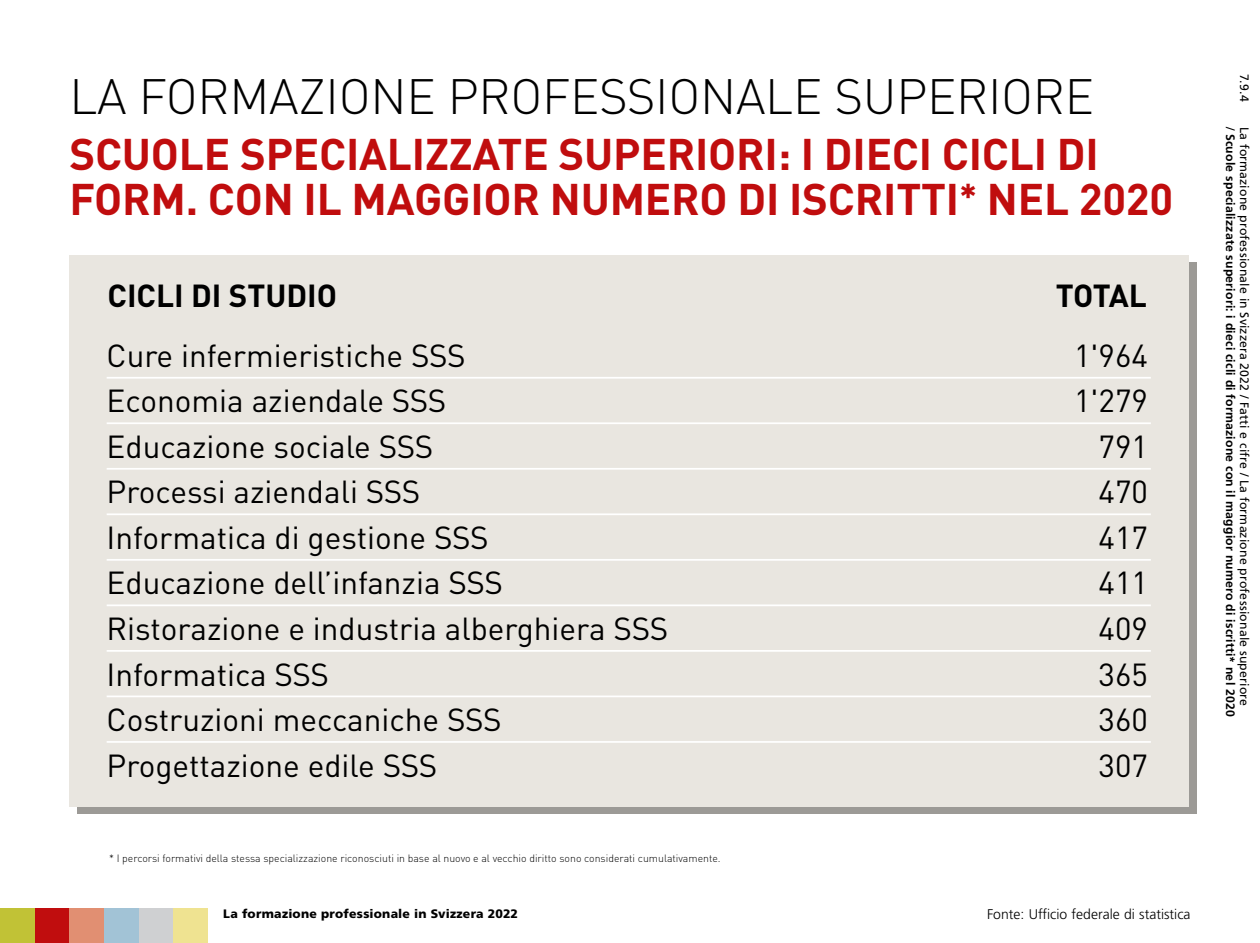
<style>
.page{position:relative;width:1260px;height:943px;background:#fff}
.page>*{position:absolute;margin:0;border:0;box-sizing:border-box;transform-origin:0 0}
.t1{font:300 49px "DIN";letter-spacing:-.005em;color:#000}
.t2{font:700 43.75px/45.5px "DIN";letter-spacing:-.005em;color:#c00d0e}
.t3{font:31.5px "DIN";color:#000}
.t4{font:700 31.5px "DIN";color:#000}
.t5{font:300 14px "Frutiger";color:#000}
.t6{font:12.25px "Frutiger";letter-spacing:.015em;color:#000}
.t7{font:700 12.25px "Frutiger";letter-spacing:.015em;color:#000}
.t8{font:900 12.25px "Frutiger";letter-spacing:.02em;color:#000}
.t9{font:300 10.5px "DIN";color:#000}
.s1{font-size:36.75px}
.s2{font-weight:400}
</style>
<div class="page">
<div style="left:0;top:908px;width:35px;height:35px;background:#c1c236"></div>
<div style="left:35px;top:908px;width:34px;height:35px;background:#c00d0e"></div>
<div style="left:69px;top:908px;width:35px;height:35px;background:#e18f72"></div>
<div style="left:104px;top:908px;width:35px;height:35px;background:#a2c3d6"></div>
<div style="left:139px;top:908px;width:35px;height:35px;background:#cfd0d2"></div>
<div style="left:174px;top:908px;width:34px;height:35px;background:#efe391"></div>
<div style="left:78px;top:262px;width:1119px;height:552px;background:#9c9a96"></div>
<div style="left:69px;top:255px;width:1120px;height:551px;background:#e9e6e0"></div>
<hr style="left:107px;top:377px;width:1044px;height:1px;background:#fff">
<hr style="left:107px;top:422px;width:1044px;height:2px;background:#fff">
<hr style="left:107px;top:468px;width:1044px;height:1px;background:#fff">
<hr style="left:107px;top:513px;width:1044px;height:2px;background:#fff">
<hr style="left:107px;top:559px;width:1044px;height:1px;background:#fff">
<hr style="left:107px;top:604px;width:1044px;height:2px;background:#fff">
<hr style="left:107px;top:650px;width:1044px;height:1px;background:#fff">
<hr style="left:107px;top:695px;width:1044px;height:2px;background:#fff">
<hr style="left:107px;top:741px;width:1044px;height:1px;background:#fff">
<h1 class="t1" style="left:69px;top:66px;width:1026px">LA FORMAZIONE PROFESSIONALE SUPERIORE</h1>
<h2 class="t2" style="left:69px;top:129px;width:1105px">SCUOLE SPECIALIZZATE SUPERIORI: I DIECI CICLI DI<br>FORM. CON IL MAGGIOR NUMERO DI ISCRITTI<span class="s1">*</span> NEL 2020</h2>
<p class="t4" style="left:108px;top:274px;width:231px">CICLI DI STUDIO</p>
<p class="t4" style="left:1056px;top:274px;width:93px">TOTAL</p>
<p class="t3" style="left:107px;top:336px;width:360px">Cure infermieristiche SSS</p>
<p class="t3" style="left:1074px;top:336px;width:75px">1'964</p>
<p class="t3" style="left:107px;top:381px;width:341px">Economia aziendale SSS</p>
<p class="t3" style="left:1074px;top:381px;width:75px">1'279</p>
<p class="t3" style="left:107px;top:427px;width:328px">Educazione sociale SSS</p>
<p class="t3" style="left:1099px;top:427px;width:51px">791</p>
<p class="t3" style="left:107px;top:472px;width:315px">Processi aziendali SSS</p>
<p class="t3" style="left:1099px;top:472px;width:51px">470</p>
<p class="t3" style="left:107px;top:518px;width:383px">Informatica di gestione SSS</p>
<p class="t3" style="left:1099px;top:518px;width:51px">417</p>
<p class="t3" style="left:107px;top:563px;width:398px">Educazione dell’infanzia SSS</p>
<p class="t3" style="left:1099px;top:563px;width:51px">411</p>
<p class="t3" style="left:107px;top:609px;width:563px">Ristorazione e industria alberghiera SSS</p>
<p class="t3" style="left:1099px;top:609px;width:51px">409</p>
<p class="t3" style="left:107px;top:654px;width:224px">Informatica SSS</p>
<p class="t3" style="left:1099px;top:654px;width:51px">365</p>
<p class="t3" style="left:107px;top:700px;width:396px">Costruzioni meccaniche SSS</p>
<p class="t3" style="left:1099px;top:700px;width:51px">360</p>
<p class="t3" style="left:107px;top:745px;width:332px">Progettazione edile SSS</p>
<p class="t3" style="left:1099px;top:745px;width:51px">307</p>
<p class="t9" style="left:109px;top:851px;width:613px">* I percorsi formativi della stessa specializzazione riconosciuti in base al nuovo e al vecchio diritto sono considerati cumulativamente.</p>
<p class="t8" style="left:223px;top:906px;width:296px">La formazione professionale in Svizzera 2022</p>
<p class="t5" style="left:987px;top:906px;width:205px">Fonte: Ufficio federale di statistica</p>
<p class="t6" style="left:1252px;top:74px;width:28px;rotate:90deg">7.9.4</p>
<p class="t7" style="left:1238px;top:126px;width:591px;rotate:90deg"><span class="s2">/</span> Scuole specializzate superiori: i dieci cicli di formazione con il maggior numero di iscritti* nel 2020</p>
<p class="t6" style="left:1252px;top:126px;width:581px;rotate:90deg">La formazione professionale in Svizzera 2022 / Fatti e cifre / La formazione professionale superiore</p>
</div>
